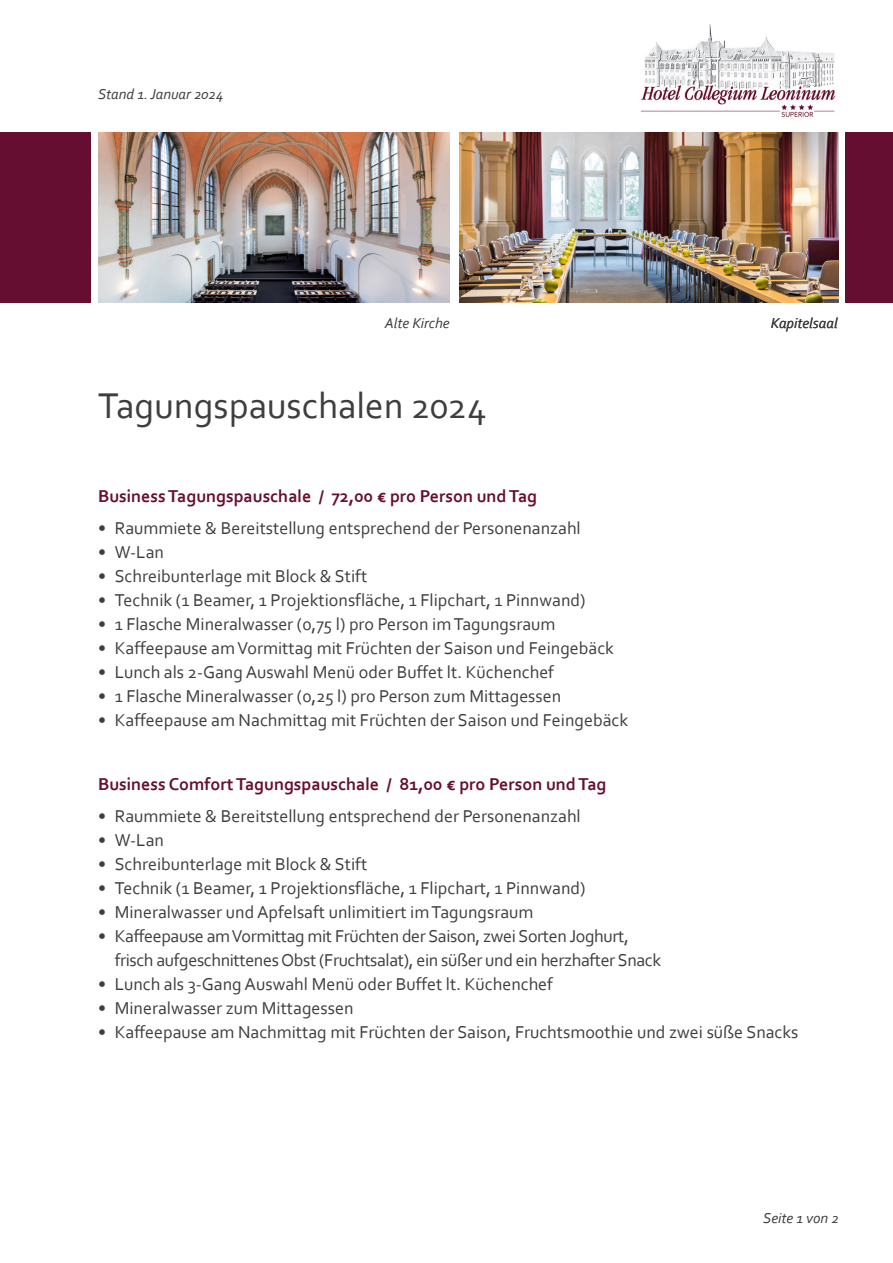
<style>
.page{position:relative;width:893px;height:1263px;background:#fff}
.page>*{position:absolute;margin:0;border:0;box-sizing:border-box;transform-origin:0 0}
.t1{font:37.5px "Corbel";color:#3e3e3f}
.t2{font:18px "Corbel";color:#3e3e3f}
.t3{font:18px/24px "Corbel";letter-spacing:-.02em;color:#3e3e3f}
.t4{font:700 18px "Corbel";color:#660e31}
.t5{font:italic 15px "Corbel";color:#3e3e3f}
</style>
<div class="page">
<div style="left:0;top:133px;width:90px;height:170px;background:#660e31"></div>
<div style="left:846px;top:133px;width:47px;height:170px;background:#660e31"></div>
<img style="left:460px;top:133px;width:379px;height:170px">
<img style="left:98px;top:133px;width:352px;height:170px">
<img style="left:640px;top:24px;width:195px;height:93px">
<p class="t5" style="left:98px;top:84px;width:127px">Stand 1. Januar 2024</p>
<p class="t5" style="left:385px;top:314px;width:67px">Alte Kirche</p>
<p class="t5" style="left:771px;top:314px;width:68px">Kapitelsaal</p>
<h1 class="t1" style="left:98px;top:382px;width:390px">Tagungspauschalen 2024</h1>
<p class="t4" style="left:98px;top:485px;width:440px">Business Tagungspauschale / 72,00 € pro Person und Tag</p>
<p class="t2" style="left:98px;top:517px;width:484px">• Raummiete &amp; Bereitstellung entsprechend der Personenanzahl</p>
<p class="t2" style="left:98px;top:541px;width:67px">• W-Lan</p>
<p class="t2" style="left:98px;top:565px;width:271px">• Schreibunterlage mit Block &amp; Stift</p>
<p class="t2" style="left:98px;top:589px;width:489px">• Technik (1 Beamer, 1 Projektionsfläche, 1 Flipchart, 1 Pinnwand)</p>
<p class="t2" style="left:98px;top:613px;width:459px">• 1 Flasche Mineralwasser (0,75 l) pro Person im Tagungsraum</p>
<p class="t2" style="left:98px;top:637px;width:517px">• Kaffeepause am Vormittag mit Früchten der Saison und Feingebäck</p>
<p class="t2" style="left:98px;top:661px;width:457px">• Lunch als 2-Gang Auswahl Menü oder Buffet lt. Küchenchef</p>
<p class="t2" style="left:98px;top:685px;width:465px">• 1 Flasche Mineralwasser (0,25 l) pro Person zum Mittagessen</p>
<p class="t2" style="left:98px;top:709px;width:532px">• Kaffeepause am Nachmittag mit Früchten der Saison und Feingebäck</p>
<p class="t4" style="left:98px;top:773px;width:510px">Business Comfort Tagungspauschale / 81,00 € pro Person und Tag</p>
<p class="t2" style="left:98px;top:805px;width:484px">• Raummiete &amp; Bereitstellung entsprechend der Personenanzahl</p>
<p class="t2" style="left:98px;top:829px;width:67px">• W-Lan</p>
<p class="t2" style="left:98px;top:853px;width:271px">• Schreibunterlage mit Block &amp; Stift</p>
<p class="t2" style="left:98px;top:877px;width:489px">• Technik (1 Beamer, 1 Projektionsfläche, 1 Flipchart, 1 Pinnwand)</p>
<p class="t2" style="left:98px;top:901px;width:437px">• Mineralwasser und Apfelsaft unlimitiert im Tagungsraum</p>
<p class="t3" style="left:115px;top:924px;width:548px;text-indent:-17px">• Kaffeepause amVormittag mit Früchten der Saison, zwei Sorten Joghurt, frisch aufgeschnittenes Obst (Fruchtsalat), ein süßer und ein herzhafter Snack</p>
<p class="t2" style="left:98px;top:973px;width:456px">• Lunch als 3-Gang Auswahl Menü oder Buffet lt. Küchenchef</p>
<p class="t2" style="left:98px;top:997px;width:257px">• Mineralwasser zum Mittagessen</p>
<p class="t2" style="left:98px;top:1021px;width:702px">• Kaffeepause am Nachmittag mit Früchten der Saison, Fruchtsmoothie und zwei süße Snacks</p>
<p class="t5" style="left:763px;top:1208px;width:77px">Seite 1 von 2</p>
</div>
